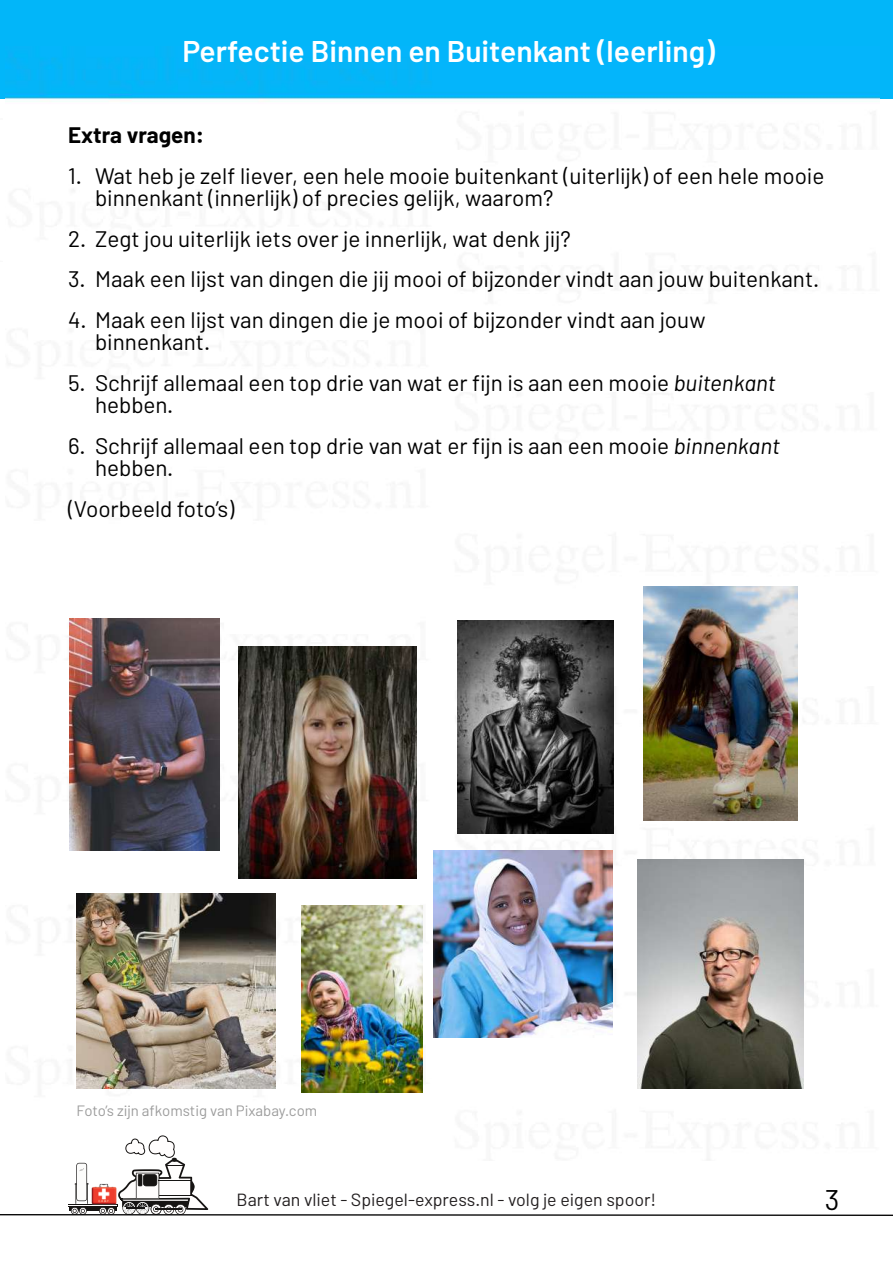
<style>
.page{position:relative;width:893px;height:1263px;background:#fff}
.page>*{position:absolute;margin:0;border:0;box-sizing:border-box;transform-origin:0 0}
.t1{font:600 30px "Barlow";color:#fff}
.t2{font:28.5px "Barlow";color:#000}
.t3{font:22.5px/22.5px "Barlow";color:#000}
.t4{font:700 22.5px "Barlow";color:#000}
.t5{font:17.7px "Barlow";color:#231f20}
.t6{font:15px "Barlow";color:#9c9c9c}
.s1{font-style:italic}
</style>
<div class="page">
<div style="left:0;top:0;width:893px;height:99px;background:#02b6f9"></div>
<img style="left:5px;top:54px;width:874px;height:1039px">
<svg style="left:0;top:1135px;width:893px;height:81px"></svg>
<img style="left:302px;top:905px;width:121px;height:187px">
<img style="left:638px;top:859px;width:165px;height:230px">
<img style="left:458px;top:621px;width:156px;height:212px">
<img style="left:77px;top:893px;width:199px;height:196px">
<img style="left:644px;top:587px;width:153px;height:234px">
<img style="left:70px;top:618px;width:150px;height:232px">
<img style="left:238px;top:646px;width:179px;height:232px">
<img style="left:434px;top:850px;width:178px;height:187px">
<h1 class="t1" style="left:182px;top:32px;width:534px">Perfectie Binnen en Buitenkant (leerling)</h1>
<p class="t4" style="left:68px;top:121px;width:138px">Extra vragen:</p>
<p class="t3" style="left:95px;top:164px;width:731px;text-indent:-27px">1. Wat heb je zelf liever, een hele mooie buitenkant (uiterlijk) of een hele mooie binnenkant (innerlijk) of precies gelijk, waarom?</p>
<p class="t3" style="left:68px;top:227px;width:504px">2. Zegt jou uiterlijk iets over je innerlijk, wat denk jij?</p>
<p class="t3" style="left:68px;top:267px;width:753px">3. Maak een lijst van dingen die jij mooi of bijzonder vindt aan jouw buitenkant.</p>
<p class="t3" style="left:95px;top:308px;width:612px;text-indent:-27px">4. Maak een lijst van dingen die je mooi of bijzonder vindt aan jouw binnenkant.</p>
<p class="t3" style="left:95px;top:371px;width:682px;text-indent:-27px">5. Schrijf allemaal een top drie van wat er fijn is aan een mooie <span class="s1">buitenkant </span>hebben.</p>
<p class="t3" style="left:95px;top:434px;width:686px;text-indent:-27px">6. Schrijf allemaal een top drie van wat er fijn is aan een mooie <span class="s1">binnenkant </span>hebben.</p>
<p class="t3" style="left:68px;top:497px;width:168px">(Voorbeeld foto’s)</p>
<p class="t6" style="left:77px;top:1101px;width:242px">Foto’s zijn afkomstig van Pixabay.com</p>
<p class="t5" style="left:237px;top:1188px;width:421px">Bart van vliet - Spiegel-express.nl - volg je eigen spoor!</p>
<p class="t2" style="left:825px;top:1181px;width:16px">3</p>
</div>
